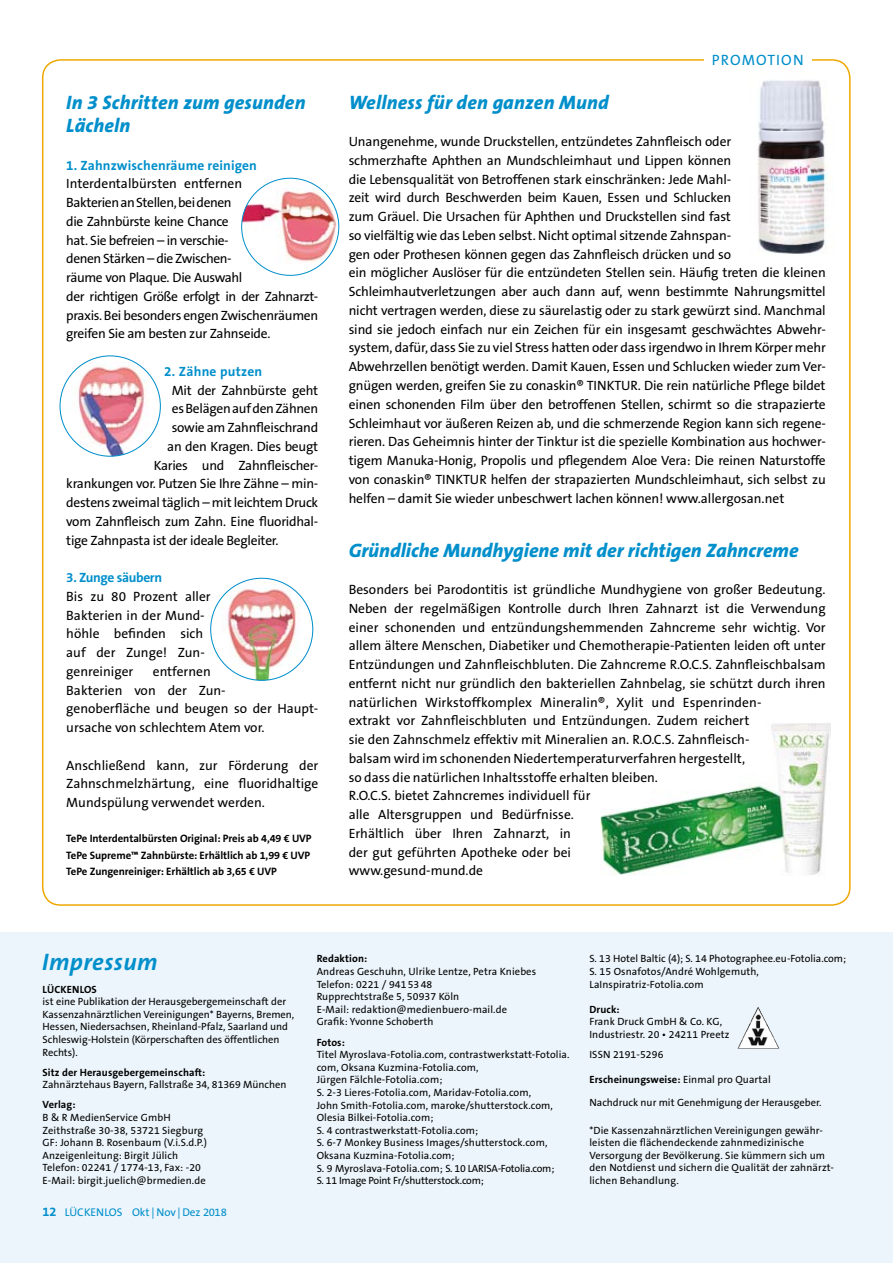
<style>
.page{position:relative;width:893px;height:1263px;background:#fff}
.page>*{position:absolute;margin:0;border:0;box-sizing:border-box;transform-origin:0 0}
.t1{font:italic 700 24px "The Sans B7";letter-spacing:.02em;color:#008fcb}
.t2{font:italic 800 19.5px/23.4px "The Sans B8";letter-spacing:.005em;color:#008fcb}
.t3{font:15px "The Sans B5 Plain";letter-spacing:.07em;color:#008fcb}
.t4{font:13.5px/18.8px "The Sans B5 Plain";letter-spacing:-.01em;color:#000}
.t5{font:13.5px/18.8px "The Sans B5 Plain";letter-spacing:-.03em;color:#000}
.t6{font:700 13.5px "The Sans B7";letter-spacing:.01em;color:#008fcb}
.t7{font:700 13.5px "The Sans B7";letter-spacing:-.025em;color:#008fcb}
.t8{font:11.25px "The Sans B5 Plain";letter-spacing:-.005em;color:#008fcb}
.t9{font:700 10.8px/16.5px "The Sans B7";letter-spacing:-.005em;color:#000}
.t10{font:10.5px/12.6px "The Sans B5 Plain";letter-spacing:.01em;color:#000}
.t11{font:700 10.5px "The Sans B7";letter-spacing:.01em;color:#000}
.s1{font-family:"The Sans B7";font-weight:700;font-size:12.75px}
.s2{font-family:"The Sans B5 Plain";font-weight:400}
</style>
<div class="page">
<img style="left:757px;top:80px;width:70px;height:174px">
<div style="left:0;top:932px;width:893px;height:331px;background:#ecf5fb"></div>
<img style="left:738px;top:1007px;width:41px;height:41px">
<img style="left:242px;top:178px;width:94px;height:86px">
<img style="left:63px;top:361px;width:97px;height:95px">
<img style="left:213px;top:582px;width:100px;height:98px">
<img style="left:600px;top:723px;width:230px;height:152px">
<h2 class="t2" style="left:66px;top:91px;width:241px">In 3 Schritten zum gesunden<br>Lächeln</h2>
<p class="t6" style="left:66px;top:158px;width:192px">1. Zahnzwischenräume reinigen</p>
<p class="t5" style="left:66px;top:175px;width:254px">Interdentalbürsten entfernen<br>Bakterien an Stellen, bei denen<br>die Zahnbürste keine Chance<br>hat. Sie befreien – in verschie-<br>denen Stärken – die Zwischen-<br>räume von Plaque. Die Auswahl<br>der richtigen Größe erfolgt in der Zahnarzt&shy;praxis. Bei besonders engen Zwischenräumen greifen Sie am besten zur Zahnseide.</p>
<p class="t6" style="left:164px;top:364px;width:100px">2. Zähne putzen</p>
<p class="t4" style="left:172px;top:381px;width:148px">Mit der Zahnbürste geht</p>
<p class="t4" style="left:172px;top:400px;width:148px">es Belägen auf den Zähnen</p>
<p class="t4" style="left:172px;top:419px;width:148px">sowie am Zahnfleischrand</p>
<p class="t4" style="left:167px;top:437px;width:152px">an den Kragen. Dies beugt</p>
<p class="t4" style="left:154px;top:456px;width:166px">Karies und Zahnfleischer-</p>
<p class="t4" style="left:66px;top:475px;width:254px">krankungen vor. Putzen Sie Ihre Zähne – min-</p>
<p class="t4" style="left:66px;top:494px;width:253px">destens zweimal täglich – mit leichtem Druck</p>
<p class="t4" style="left:66px;top:512px;width:254px">vom Zahnfleisch zum Zahn. Eine fluoridhal-</p>
<p class="t4" style="left:66px;top:531px;width:214px">tige Zahnpasta ist der ideale Begleiter.</p>
<p class="t7" style="left:66px;top:570px;width:97px">3. Zunge säubern</p>
<p class="t4" style="left:66px;top:587px;width:146px">Bis zu 80 Prozent aller<br>Bakterien in der Mund&shy;höhle befinden sich auf der Zunge! Zun&shy;genreiniger</p>
<p class="t4" style="left:66px;top:662px;width:254px;text-indent:87px">entfernen<br>Bakterien von der Zun-<br>genoberfläche und beugen so der Haupt&shy;ursache von schlechtem Atem vor.</p>
<p class="t4" style="left:66px;top:756px;width:254px;text-align:justify">Anschließend kann, zur Förderung der Zahnschmelzhärtung, eine fluoridhaltige Mundspülung verwendet werden.</p>
<p class="t9" style="left:66px;top:831px;width:247px">TePe Interdentalbürsten Original: Preis ab 4,49 € UVP<br>TePe Supreme™ Zahnbürste: Erhältlich ab 1,99 € UVP<br>TePe Zungenreiniger: Erhältlich ab 3,65 € UVP</p>
<p class="t3" style="left:712px;top:52px;width:93px">PROMOTION</p>
<h2 class="t2" style="left:349px;top:91px;width:262px">Wellness für den ganzen Mund</h2>
<p class="t4" style="left:349px;top:133px;width:479px">Unangenehme, wunde Druckstellen, entzündetes Zahnfleisch oder<br>schmerzhafte Aphthen an Mundschleimhaut und Lippen können<br>die Lebensqualität von Betroffenen stark einschränken: Jede Mahl-<br>zeit wird durch Beschwerden beim Kauen, Essen und Schlucken<br>zum Gräuel. Die Ursachen für Aphthen und Druckstellen sind fast<br>so vielfältig wie das Leben selbst. Nicht optimal sitzende Zahnspan-<br>gen oder Prothesen können gegen das Zahnfleisch drücken und so<br>ein möglicher Auslöser für die entzündeten Stellen sein. Häufig treten die kleinen Schleimhautverletzungen aber auch dann auf, wenn bestimmte Nahrungsmittel nicht vertragen werden, diese zu säurelastig oder zu stark gewürzt sind. Manchmal sind sie jedoch einfach nur ein Zeichen für ein insgesamt geschwächtes Abwehr&shy;system, dafür, dass Sie zu viel Stress hatten oder dass irgendwo in Ihrem Körper mehr Abwehrzellen benötigt werden. Damit Kauen, Essen und Schlucken wieder zum Ver&shy;gnügen werden, greifen Sie zu conaskin® TINKTUR. Die rein natürliche Pflege bildet einen schonenden Film über den betroffenen Stellen, schirmt so die strapazierte Schleimhaut vor äußeren Reizen ab, und die schmerzende Region kann sich regene&shy;rieren. Das Geheimnis hinter der Tinktur ist die spezielle Kombination aus hochwer&shy;tigem Manuka-Honig, Propolis und pflegendem Aloe Vera: Die reinen Naturstoffe von conaskin® TINKTUR helfen der strapazierten Mundschleimhaut, sich selbst zu helfen – damit Sie wieder unbeschwert lachen können! www.allergosan.net</p>
<h2 class="t2" style="left:349px;top:539px;width:451px">Gründliche Mundhygiene mit der richtigen Zahncreme</h2>
<p class="t4" style="left:349px;top:581px;width:478px">Besonders bei Parodontitis ist gründliche Mundhygiene von großer Bedeutung.<br>Neben der regelmäßigen Kontrolle durch Ihren Zahnarzt ist die Verwendung einer schonenden und entzündungshemmenden Zahncreme sehr wichtig. Vor allem ältere Menschen, Diabetiker und Chemotherapie-Patienten leiden oft unter Entzündungen und Zahnfleischbluten. Die Zahncreme R.O.C.S. Zahnfleischbalsam entfernt nicht nur gründlich den bakteriellen Zahnbelag, sie schützt durch ihren natürlichen Wirkstoffkomplex Mineralin®, Xylit und Espenrinden-<br>extrakt vor Zahnfleischbluten und Entzündungen. Zudem reichert<br>sie den Zahnschmelz effektiv mit Mineralien an. R.O.C.S. Zahnfleisch-<br>balsam wird im schonenden Niedertemperaturverfahren hergestellt,<br>so dass die natürlichen Inhaltsstoffe erhalten bleiben.<br>R.O.C.S. bietet Zahncremes individuell für<br>alle Altersgruppen und Bedürfnisse.<br>Erhältlich über Ihren Zahnarzt, in<br>der gut geführten Apotheke oder bei<br>www.gesund-mund.de</p>
<h1 class="t1" style="left:42px;top:949px;width:117px">Impressum</h1>
<p class="t11" style="left:317px;top:953px;width:52px">Redaktion:</p>
<p class="t10" style="left:317px;top:965px;width:221px">Andreas Geschuhn, Ulrike Lentze, Petra Kniebes Telefon: 0221 / 941 53 48<br>Rupprechtstraße 5, 50937 Köln<br>E-Mail: redaktion@medienbuero-mail.de Grafik: Yvonne Schoberth</p>
<p class="t11" style="left:317px;top:1036px;width:30px">Fotos:</p>
<p class="t10" style="left:317px;top:1049px;width:254px">Titel Myroslava-Fotolia.com, contrastwerkstatt-Fotolia. com, Oksana Kuzmina-Fotolia.com,<br>Jürgen Fälchle-Fotolia.com;<br>S. 2-3 Lieres-Fotolia.com, Maridav-Fotolia.com,<br>John Smith-Fotolia.com, maroke/shutterstock.com, Olesia Bilkei-Fotolia.com;<br>S. 4 contrastwerkstatt-Fotolia.com;<br>S. 6-7 Monkey Business Images/shutterstock.com, Oksana Kuzmina-Fotolia.com;<br>S. 9 Myroslava-Fotolia.com; S. 10 LARISA-Fotolia.com;<br>S. 11 Image Point Fr/shutterstock.com;</p>
<p class="t11" style="left:43px;top:983px;width:56px">LÜCKENLOS</p>
<p class="t10" style="left:43px;top:996px;width:253px">ist eine Publikation der Herausgebergemeinschaft der Kassenzahnärztlichen Vereinigungen* Bayerns, Bremen, Hessen, Niedersachsen, Rheinland-Pfalz, Saarland und Schleswig-Holstein (Körperschaften des öffentlichen Rechts).</p>
<p class="t11" style="left:43px;top:1066px;width:164px">Sitz der Herausgebergemeinschaft:</p>
<p class="t10" style="left:43px;top:1079px;width:245px">Zahnärztehaus Bayern, Fallstraße 34, 81369 München</p>
<p class="t11" style="left:43px;top:1099px;width:34px">Verlag:</p>
<p class="t10" style="left:43px;top:1111px;width:166px">B &amp; R MedienService GmbH Zeithstraße 30-38, 53721 Siegburg GF: Johann B. Rosenbaum (V.i.S.d.P.)<br>Anzeigenleitung: Birgit Jülich Telefon: 02241 / 1774-13, Fax: -20<br>E-Mail: birgit.juelich@brmedien.de</p>
<p class="t8" style="left:43px;top:1206px;width:186px"><span class="s1">12</span> LÜCKENLOS Okt | Nov | Dez 2018</p>
<p class="t10" style="left:589px;top:953px;width:258px">S. 13 Hotel Baltic (4); S. 14 Photographee.eu-Fotolia.com;<br>S. 15 Osnafotos/André Wohlgemuth,<br>LaInspiratriz-Fotolia.com</p>
<p class="t11" style="left:589px;top:1004px;width:32px">Druck:</p>
<p class="t10" style="left:589px;top:1016px;width:142px">Frank Druck GmbH &amp; Co. KG,<br>Industriestr. 20 • 24211 Preetz</p>
<p class="t10" style="left:589px;top:1048px;width:76px">ISSN 2191-5296</p>
<p class="t11" style="left:589px;top:1074px;width:183px">Erscheinungsweise: <span class="s2">Einmal pro Quartal</span></p>
<p class="t10" style="left:589px;top:1096px;width:234px">Nachdruck nur mit Genehmigung der Herausgeber.</p>
<p class="t10" style="left:589px;top:1124px;width:246px">*Die Kassenzahnärztlichen Vereinigungen gewähr&shy;leisten die flächendeckende zahnmedizinische Versorgung der Bevölkerung. Sie kümmern sich um den Notdienst und sichern die Qualität der zahnärzt&shy;lichen Behandlung.</p>
</div>
